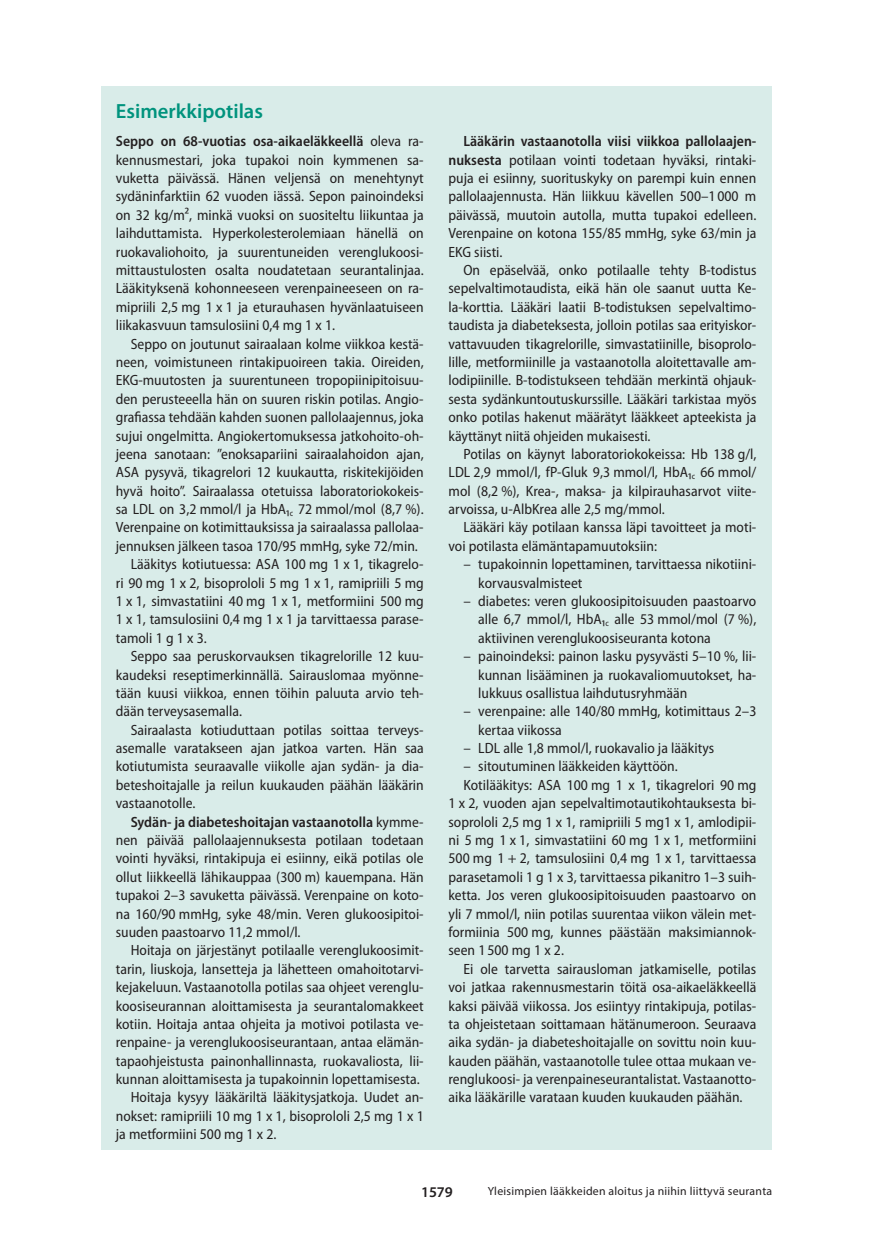
<style>
.page{position:relative;width:874px;height:1241px;background:#fff}
.page>*{position:absolute;margin:0;border:0;box-sizing:border-box;transform-origin:0 0}
.t1{font:600 20.65px "Myriad Pro";color:#00937d}
.lp{font:semi-condensed 14.88px/18.4px "Myriad Pro";color:#231f20;text-align:justify}
.t2{font:600 14.88px "Myriad Pro";color:#231f20}
.Ala{font:11.9px "Myriad Pro";letter-spacing:.02em;color:#231f20}
.s1{font-weight:600}
</style>
<div class="page">
<div style="left:102px;top:87px;width:669px;height:1062px;background:#d9ece9"></div>
<h1 class="t1" style="left:116px;top:98px;width:149px">Esimerkkipotilas</h1>
<p class="lp" style="left:116px;top:132px;width:309px"><span class="s1">Seppo on 68-vuotias osa-aikaeläkkeellä</span> oleva ra&shy;kennusmestari, joka tupakoi noin kymmenen sa&shy;vuketta päivässä. Hänen veljensä on menehtynyt sydäninfarktiin 62 vuoden iässä. Sepon painoindeksi on 32 kg/m2, minkä vuoksi on suositeltu liikuntaa ja laihduttamista. Hyperkolesterolemiaan hänellä on ruokavaliohoito, ja suurentuneiden verenglukoosi&shy;mittaustulosten osalta noudatetaan seurantalinjaa.<br>Lääkityksenä kohonneeseen verenpaineeseen on ra&shy;mipriili 2,5 mg 1 x 1 ja eturauhasen hyvänlaatuiseen liikakasvuun tamsulosiini 0,4 mg 1 x 1.</p>
<p class="lp" style="left:116px;top:334px;width:309px;text-indent:15px">Seppo on joutunut sairaalaan kolme viikkoa kestä&shy;neen, voimistuneen rintakipuoireen takia. Oireiden, EKG-muutosten ja suurentuneen tropopiinipitoisuu&shy;den perusteeella hän on suuren riskin potilas. Angio&shy;grafiassa tehdään kahden suonen pallolaajennus, joka sujui ongelmitta. Angiokertomuksessa jatkohoito-oh&shy;jeena sanotaan: ”enoksapariini sairaalahoidon ajan, ASA pysyvä, tikagrelori 12 kuukautta, riskitekijöiden hyvä hoito”. Sairaalassa otetuissa laboratoriokokeis&shy;sa LDL on 3,2 mmol/l ja HbA1<sub>c</sub> 72 mmol/mol (8,7 %).<br>Verenpaine on kotimittauksissa ja sairaalassa pallolaa&shy;jennuksen jälkeen tasoa 170/95 mmHg, syke 72/min.</p>
<p class="lp" style="left:116px;top:554px;width:309px;text-indent:15px">Lääkitys kotiutuessa: ASA 100 mg 1 x 1, tikagrelo&shy;ri 90 mg 1 x 2, bisoprololi 5 mg 1 x 1, ramipriili 5 mg 1 x 1, simvastatiini 40 mg 1 x 1, metformiini 500 mg 1 x 1, tamsulosiini 0,4 mg 1 x 1 ja tarvittaessa parase&shy;tamoli 1 g 1 x 3.</p>
<p class="lp" style="left:116px;top:646px;width:309px;text-indent:15px">Seppo saa peruskorvauksen tikagrelorille 12 kuu&shy;kaudeksi reseptimerkinnällä. Sairauslomaa myönne&shy;tään kuusi viikkoa, ennen töihin paluuta arvio teh&shy;dään terveysasemalla.</p>
<p class="lp" style="left:116px;top:720px;width:309px;text-indent:15px">Sairaalasta kotiuduttaan potilas soittaa terveys&shy;asemalle varatakseen ajan jatkoa varten. Hän saa kotiutumista seuraavalle viikolle ajan sydän- ja dia&shy;beteshoitajalle ja reilun kuukauden päähän lääkärin vastaanotolle.</p>
<p class="lp" style="left:116px;top:812px;width:309px;text-indent:15px"><span class="s1">Sydän- ja diabeteshoitajan vastaanotolla</span> kymme&shy;nen päivää pallolaajennuksesta potilaan todetaan vointi hyväksi, rintakipuja ei esiinny, eikä potilas ole ollut liikkeellä lähikauppaa (300 m) kauempana. Hän tupakoi 2–3 savuketta päivässä. Verenpaine on koto&shy;na 160/90 mmHg, syke 48/min. Veren glukoosipitoi&shy;suuden paastoarvo 11,2 mmol/l.</p>
<p class="lp" style="left:116px;top:940px;width:309px;text-indent:15px">Hoitaja on järjestänyt potilaalle verenglukoosimit&shy;tarin, liuskoja, lansetteja ja lähetteen omahoitotarvi&shy;kejakeluun. Vastaanotolla potilas saa ohjeet verenglu&shy;koosiseurannan aloittamisesta ja seurantalomakkeet kotiin. Hoitaja antaa ohjeita ja motivoi potilasta ve&shy;renpaine- ja verenglukoosiseurantaan, antaa elämän&shy;tapaohjeistusta painonhallinnasta, ruokavaliosta, lii&shy;kunnan aloittamisesta ja tupakoinnin lopettamisesta.</p>
<p class="lp" style="left:116px;top:1087px;width:309px;text-indent:15px">Hoitaja kysyy lääkäriltä lääkitysjatkoja. Uudet an&shy;nokset: ramipriili 10 mg 1 x 1, bisoprololi 2,5 mg 1 x 1 ja metformiini 500 mg 1 x 2.</p>
<p class="lp" style="left:448px;top:132px;width:309px;text-indent:15px"><span class="s1">Lääkärin vastaanotolla viisi viikkoa pallolaajen&shy;nuksesta</span> potilaan vointi todetaan hyväksi, rintaki&shy;puja ei esiinny, suorituskyky on parempi kuin ennen pallolaajennusta. Hän liikkuu kävellen 500–1 000 m päivässä, muutoin autolla, mutta tupakoi edelleen.<br>Verenpaine on kotona 155/85 mmHg, syke 63/min ja EKG siisti.</p>
<p class="lp" style="left:448px;top:260px;width:309px;text-indent:15px">On epäselvää, onko potilaalle tehty B-todistus sepelvaltimotaudista, eikä hän ole saanut uutta Ke&shy;la-korttia. Lääkäri laatii B-todistuksen sepelvaltimo&shy;taudista ja diabeteksesta, jolloin potilas saa erityiskor&shy;vattavuuden tikagrelorille, simvastatiinille, bisoprolo&shy;lille, metformiinille ja vastaanotolla aloitettavalle am&shy;lodipiinille. B-todistukseen tehdään merkintä ohjauk&shy;sesta sydänkuntoutuskurssille. Lääkäri tarkistaa myös onko potilas hakenut määrätyt lääkkeet apteekista ja käyttänyt niitä ohjeiden mukaisesti.</p>
<p class="lp" style="left:448px;top:444px;width:309px;text-indent:15px">Potilas on käynyt laboratoriokokeissa: Hb 138 g/l, LDL 2,9 mmol/l, fP-Gluk 9,3 mmol/l, HbA1<sub>c</sub> 66 mmol/ mol (8,2 %), Krea-, maksa- ja kilpirauhasarvot viite&shy;arvoissa, u-AlbKrea alle 2,5 mg/mmol.</p>
<p class="lp" style="left:448px;top:518px;width:309px;text-indent:15px">Lääkäri käy potilaan kanssa läpi tavoitteet ja moti&shy;voi potilasta elämäntapamuutoksiin:</p>
<p class="lp" style="left:478px;top:554px;width:279px;text-indent:-15px">– tupakoinnin lopettaminen, tarvittaessa nikotiini&shy;korvausvalmisteet</p>
<p class="lp" style="left:478px;top:591px;width:279px;text-indent:-15px">– diabetes: veren glukoosipitoisuuden paastoarvo alle 6,7 mmol/l, HbA1<sub>c</sub> alle 53 mmol/mol (7 %), aktiivinen verenglukoosiseuranta kotona</p>
<p class="lp" style="left:478px;top:646px;width:279px;text-indent:-15px">– painoindeksi: painon lasku pysyvästi 5–10 %, lii&shy;kunnan lisääminen ja ruokavaliomuutokset, ha&shy;lukkuus osallistua laihdutusryhmään</p>
<p class="lp" style="left:478px;top:701px;width:279px;text-indent:-15px">– verenpaine: alle 140/80 mmHg, kotimittaus 2–3 kertaa viikossa</p>
<p class="lp" style="left:463px;top:738px;width:252px">– LDL alle 1,8 mmol/l, ruokavalio ja lääkitys</p>
<p class="lp" style="left:463px;top:757px;width:216px">– sitoutuminen lääkkeiden käyttöön.</p>
<p class="lp" style="left:448px;top:775px;width:309px;text-indent:15px">Kotilääkitys: ASA 100 mg 1 x 1, tikagrelori 90 mg 1 x 2, vuoden ajan sepelvaltimotautikohtauksesta bi&shy;soprololi 2,5 mg 1 x 1, ramipriili 5 mg1 x 1, amlodipii&shy;ni 5 mg 1 x 1, simvastatiini 60 mg 1 x 1, metformiini 500 mg 1 + 2, tamsulosiini 0,4 mg 1 x 1, tarvittaessa parasetamoli 1 g 1 x 3, tarvittaessa pikanitro 1–3 suih&shy;ketta. Jos veren glukoosipitoisuuden paastoarvo on yli 7 mmol/l, niin potilas suurentaa viikon välein met&shy;formiinia 500 mg, kunnes päästään maksimiannok&shy;seen 1 500 mg 1 x 2.</p>
<p class="lp" style="left:448px;top:959px;width:309px;text-indent:15px">Ei ole tarvetta sairausloman jatkamiselle, potilas voi jatkaa rakennusmestarin töitä osa-aikaeläkkeellä kaksi päivää viikossa. Jos esiintyy rintakipuja, potilas&shy;ta ohjeistetaan soittamaan hätänumeroon. Seuraava aika sydän- ja diabeteshoitajalle on sovittu noin kuu&shy;kauden päähän, vastaanotolle tulee ottaa mukaan ve&shy;renglukoosi- ja verenpaineseurantalistat. Vastaanotto&shy;aika lääkärille varataan kuuden kuukauden päähän.</p>
<p class="t2" style="left:421px;top:1182px;width:33px">1579</p>
<p class="Ala" style="left:487px;top:1183px;width:286px">Yleisimpien lääkkeiden aloitus ja niihin liittyvä seuranta</p>
</div>
